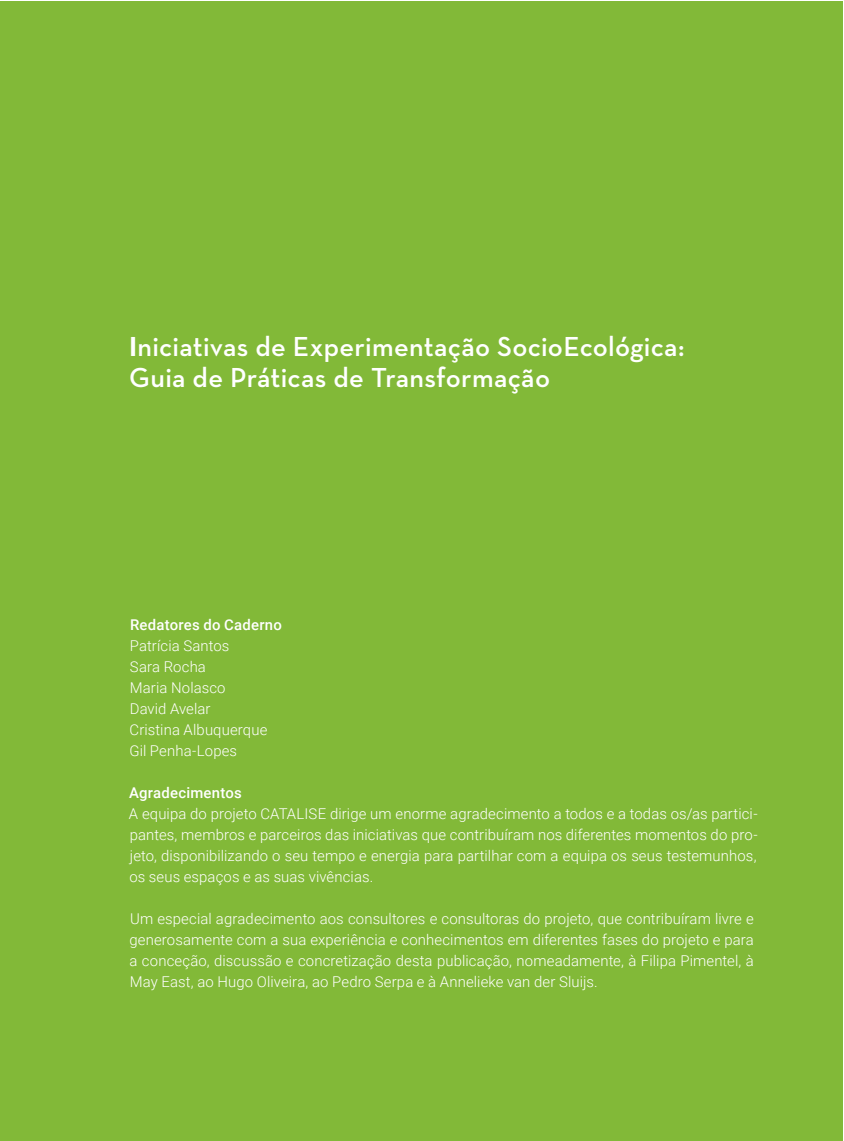
<style>
.page{position:relative;width:844px;height:1141px;background:#fff}
.page>*{position:absolute;margin:0;border:0;box-sizing:border-box;transform-origin:0 0}
.t1{font:600 28px/31.5px "Neutra Text";letter-spacing:.01em;color:#fff}
.t2{font:300 14.88px/21px "Roboto";letter-spacing:.005em;color:#fff;text-align:justify}
.t3{font:500 14.88px "Roboto";letter-spacing:.015em;color:#fff}
.s1{font-weight:700}
</style>
<div class="page">
<div style="left:0;top:2px;width:842px;height:1139px;background:#82b938"></div>
<h1 class="t1" style="left:129px;top:330px;width:557px"><span class="s1">I</span>niciativas de Experimentação SocioEcológica:<br>Guia de Práticas de Transformação</h1>
<p class="t3" style="left:130px;top:616px;width:153px">Redatores do Caderno</p>
<p class="t2" style="left:129px;top:635px;width:139px;text-align:left">Patrícia Santos<br>Sara Rocha<br>Maria Nolasco<br>David Avelar<br>Cristina Albuquerque<br>Gil Penha-Lopes</p>
<p class="t3" style="left:129px;top:784px;width:114px">Agradecimentos</p>
<p class="t2" style="left:129px;top:803px;width:630px">A equipa do projeto CATALISE dirige um enorme agradecimento a todos e a todas os/as partici&shy;pantes, membros e parceiros das iniciativas que contribuíram nos diferentes momentos do pro&shy;jeto, disponibilizando o seu tempo e energia para partilhar com a equipa os seus testemunhos, os seus espaços e as suas vivências.</p>
<p class="t2" style="left:129px;top:908px;width:625px">Um especial agradecimento aos consultores e consultoras do projeto, que contribuíram livre e generosamente com a sua experiência e conhecimentos em diferentes fases do projeto e para a conceção, discussão e concretização desta publicação, nomeadamente, à Filipa Pimentel, à May East, ao Hugo Oliveira, ao Pedro Serpa e à Annelieke van der Sluijs.</p>
</div>
